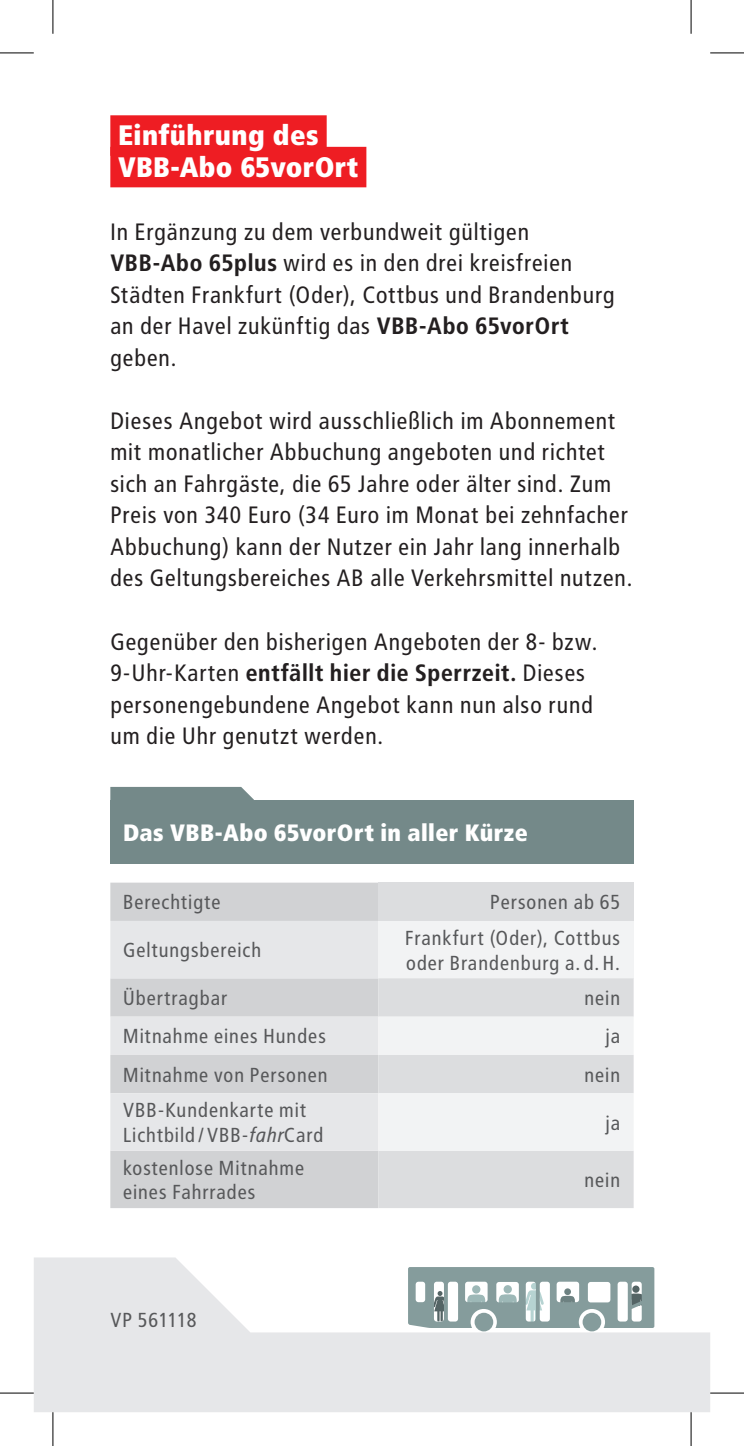
<style>
.page{position:relative;width:744px;height:1446px;background:#fff}
.page>*{position:absolute;margin:0;border:0;box-sizing:border-box;transform-origin:0 0}
.t1{font:900 28.12px/31.5px "Transit";letter-spacing:.01em;color:#fff}
.t2{font:23.62px/31.5px "Transit";letter-spacing:.005em;color:#231f20}
.t3{font:900 23.62px "Transit";letter-spacing:.015em;color:#fff}
.t4{font:20.25px/24.8px "Transit";letter-spacing:.01em;color:#57585a}
.t5{font:20.25px "Transit";letter-spacing:-.03em;color:#57585a}
.s1{font-weight:700}
.s2{font-style:italic}
</style>
<div class="page">
<div style="left:110px;top:115px;width:217px;height:41px;background:#ee1d23"></div>
<div style="left:110px;top:147px;width:256px;height:40px;background:#ee1d23"></div>
<svg style="left:110px;top:786px;width:143px;height:13px"></svg>
<div style="left:110px;top:799px;width:523px;height:64px;background:#748989"></div>
<div style="left:110px;top:882px;width:268px;height:325px;background:#d1d2d4"></div>
<div style="left:378px;top:882px;width:255px;height:38px;background:#dcdddf"></div>
<svg style="left:110px;top:920px;width:268px;height:230px;fill:#e6e7e9"></svg>
<div style="left:378px;top:920px;width:255px;height:58px;background:#f2f3f4"></div>
<div style="left:378px;top:978px;width:255px;height:229px;background:#dcdddf"></div>
<svg style="left:378px;top:1016px;width:255px;height:134px"></svg>
<svg style="left:34px;top:1257px;width:676px;height:154px;fill:#e6e7e9"></svg>
<svg style="left:408px;top:1266px;width:246px;height:65px"></svg>
<hr style="left:0;top:53px;width:34px;height:1px;background:#000">
<hr style="left:710px;top:53px;width:34px;height:1px;background:#000">
<hr style="left:0;top:1392px;width:34px;height:1px;background:#000">
<hr style="left:710px;top:1392px;width:34px;height:1px;background:#000">
<hr style="left:53px;top:0;width:1px;height:34px;background:#000">
<hr style="left:53px;top:1411px;width:1px;height:34px;background:#000">
<hr style="left:690px;top:0;width:1px;height:34px;background:#000">
<hr style="left:690px;top:1411px;width:1px;height:34px;background:#000">
<p class="t1" style="left:118px;top:119px;width:242px">Einführung des<br>VBB-Abo 65vorOrt</p>
<p class="t2" style="left:110px;top:216px;width:506px">In Ergänzung zu dem verbundweit gültigen <span class="s1">VBB-Abo 65plus</span> wird es in den drei kreisfreien Städten Frankfurt (Oder), Cottbus und Brandenburg an der Havel zukünftig das <span class="s1">VBB-Abo 65vorOrt </span>geben.</p>
<p class="t2" style="left:110px;top:405px;width:524px">Dieses Angebot wird ausschließlich im Abonnement mit monatlicher Abbuchung angeboten und richtet sich an Fahrgäste, die 65 Jahre oder älter sind. Zum Preis von 340 Euro (34 Euro im Monat bei zehnfacher Abbuchung) kann der Nutzer ein Jahr lang innerhalb des Geltungsbereiches AB alle Verkehrsmittel nutzen.</p>
<p class="t2" style="left:110px;top:625px;width:489px">Gegenüber den bisherigen Angeboten der 8- bzw.<br>9-Uhr-Karten <span class="s1">entfällt hier die Sperrzeit.</span> Dieses personengebundene Angebot kann nun also rund um die Uhr genutzt werden.</p>
<p class="t3" style="left:123px;top:818px;width:406px">Das VBB-Abo 65vorOrt in aller Kürze</p>
<p class="t4" style="left:123px;top:890px;width:100px">Berechtigte</p>
<p class="t4" style="left:490px;top:890px;width:132px">Personen ab 65</p>
<p class="t4" style="left:123px;top:937px;width:140px">Geltungsbereich</p>
<p class="t4" style="left:405px;top:925px;width:217px">Frankfurt (Oder), Cottbus oder Brandenburg a.d.H.</p>
<p class="t4" style="left:123px;top:985px;width:106px">Übertragbar</p>
<p class="t4" style="left:584px;top:985px;width:38px">nein</p>
<p class="t4" style="left:123px;top:1024px;width:205px">Mitnahme eines Hundes</p>
<p class="t4" style="left:605px;top:1024px;width:17px">ja</p>
<p class="t4" style="left:123px;top:1062px;width:207px">Mitnahme von Personen</p>
<p class="t4" style="left:584px;top:1062px;width:38px">nein</p>
<p class="t4" style="left:123px;top:1097px;width:202px">VBB-Kundenkarte mit<br>Lichtbild/VBB-<span class="s2">fahr</span>Card</p>
<p class="t4" style="left:605px;top:1110px;width:17px">ja</p>
<p class="t4" style="left:123px;top:1155px;width:183px">kostenlose Mitnahme eines Fahrrades</p>
<p class="t5" style="left:110px;top:1307px;width:89px">VP 561118</p>
<p class="t4" style="left:584px;top:1167px;width:38px">nein</p>
</div>
